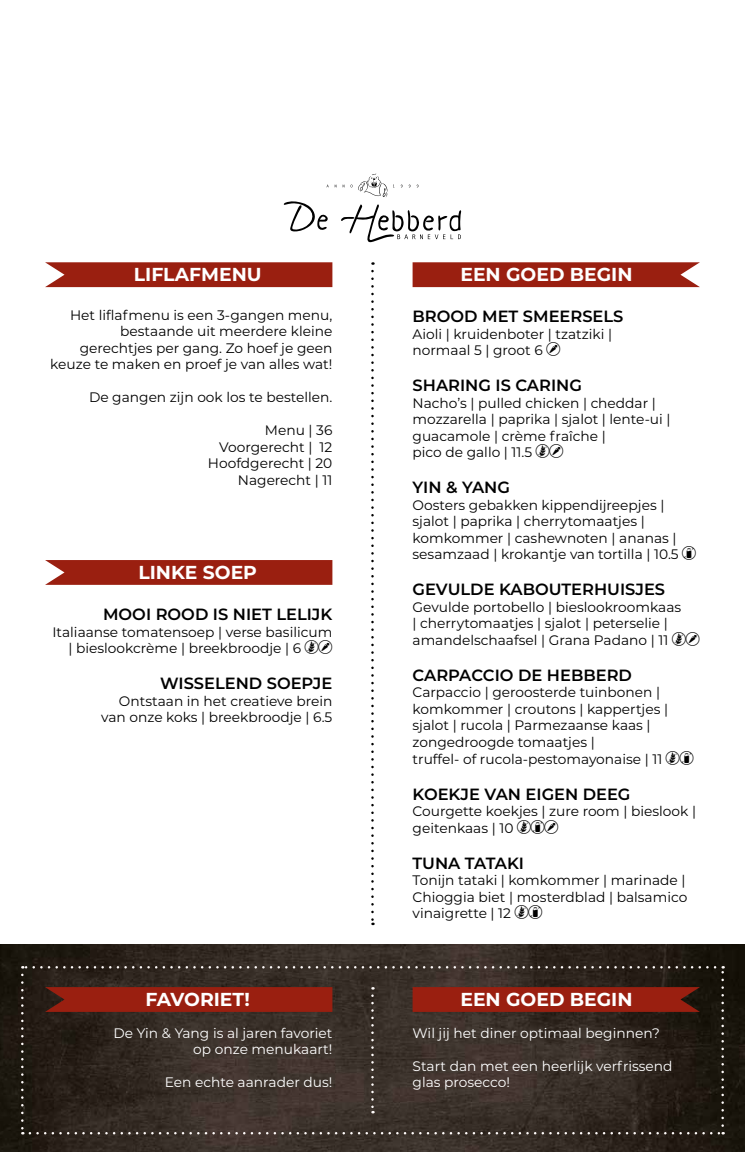
<style>
.page{position:relative;width:745px;height:1152px;background:#fff}
.page>*{position:absolute;margin:0;border:0;box-sizing:border-box;transform-origin:0 0}
.t1{font:700 18.75px "Montserrat";color:#fff}
.t2{font:600 16.25px "Montserrat";color:#000}
.t3{font:13.75px/16.5px "Montserrat";color:#000}
.t4{font:13.75px/16.5px "Montserrat";color:#fff;text-align:right}
</style>
<div class="page">
<img style="left:0;top:945px;width:744px;height:207px">
<svg style="left:21px;top:974px;width:3px;height:160px"></svg>
<svg style="left:30px;top:1132px;width:693px;height:2px"></svg>
<svg style="left:721px;top:966px;width:2px;height:159px"></svg>
<svg style="left:22px;top:966px;width:692px;height:2px"></svg>
<svg style="left:371px;top:995px;width:2px;height:118px"></svg>
<svg style="left:371px;top:271px;width:2px;height:654px"></svg>
<svg style="left:358px;top:174px;width:29px;height:23px"></svg>
<svg style="left:283px;top:201px;width:45px;height:30px"></svg>
<svg style="left:341px;top:204px;width:120px;height:38px"></svg>
<svg style="left:412px;top:262px;width:287px;height:25px;background:#9e281a"></svg>
<svg style="left:45px;top:262px;width:287px;height:25px;background:#9e291a"></svg>
<svg style="left:412px;top:987px;width:287px;height:25px;background:#951e10"></svg>
<svg style="left:45px;top:987px;width:287px;height:25px;background:#951f10"></svg>
<svg style="left:45px;top:560px;width:287px;height:25px;background:#9e2819"></svg>
<h1 class="t1" style="left:134px;top:261px;width:129px">LIFLAFMENU</h1>
<h1 class="t1" style="left:460px;top:261px;width:173px">EEN GOED BEGIN</h1>
<p class="t3" style="left:50px;top:306px;width:283px;text-align:right">Het liflafmenu is een 3-gangen menu, bestaande uit meerdere kleine gerechtjes per gang. Zo hoef je geen keuze te maken en proef je van alles wat!</p>
<p class="t3" style="left:89px;top:389px;width:245px">De gangen zijn ook los te bestellen.</p>
<p class="t3" style="left:208px;top:422px;width:126px;text-align:right">Menu | 36<br>Voorgerecht | 12<br>Hoofdgerecht | 20<br>Nagerecht | 11</p>
<h1 class="t1" style="left:138px;top:559px;width:120px">LINKE SOEP</h1>
<p class="t2" style="left:103px;top:603px;width:231px">MOOI ROOD IS NIET LELIJK</p>
<p class="t3" style="left:68px;top:623px;width:265px;text-indent:-16px">Italiaanse tomatensoep | verse basilicum | bieslookcrème | breekbroodje | 6</p>
<p class="t2" style="left:160px;top:672px;width:174px">WISSELEND SOEPJE</p>
<p class="t3" style="left:101px;top:692px;width:232px;text-align:right">Ontstaan in het creatieve brein van onze koks | breekbroodje | 6.5</p>
<p class="t2" style="left:412px;top:305px;width:212px">BROOD MET SMEERSELS</p>
<p class="t3" style="left:412px;top:325px;width:201px">Aioli | kruidenboter | tzatziki | normaal 5 | groot 6</p>
<p class="t2" style="left:412px;top:374px;width:171px">SHARING IS CARING</p>
<p class="t3" style="left:412px;top:394px;width:259px">Nacho’s | pulled chicken | cheddar | mozzarella | paprika | sjalot | lente-ui | guacamole | crème fraîche |<br>pico de gallo | 11.5</p>
<p class="t2" style="left:412px;top:476px;width:99px">YIN &amp; YANG</p>
<p class="t3" style="left:412px;top:496px;width:267px">Oosters gebakken kippendijreepjes | sjalot | paprika | cherrytomaatjes | komkommer | cashewnoten | ananas | sesamzaad | krokantje van tortilla | 10.5</p>
<p class="t2" style="left:412px;top:578px;width:254px">GEVULDE KABOUTERHUISJES</p>
<p class="t3" style="left:412px;top:598px;width:270px">Gevulde portobello | bieslookroomkaas | cherrytomaatjes | sjalot | peterselie | amandelschaafsel | Grana Padano | 11</p>
<p class="t2" style="left:412px;top:663px;width:221px">CARPACCIO DE HEBBERD</p>
<p class="t3" style="left:412px;top:684px;width:257px">Carpaccio | geroosterde tuinbonen | komkommer | croutons | kappertjes | sjalot | rucola | Parmezaanse kaas | zongedroogde tomaatjes |<br>truffel- of rucola-pestomayonaise | 11</p>
<p class="t2" style="left:412px;top:782px;width:219px">KOEKJE VAN EIGEN DEEG</p>
<p class="t3" style="left:412px;top:802px;width:285px">Courgette koekjes | zure room | bieslook | geitenkaas | 10</p>
<p class="t2" style="left:412px;top:851px;width:113px">TUNA TATAKI</p>
<p class="t3" style="left:412px;top:871px;width:276px">Tonijn tataki | komkommer | marinade |<br>Chioggia biet | mosterdblad | balsamico vinaigrette | 12</p>
<h1 class="t1" style="left:145px;top:986px;width:106px">FAVORIET!</h1>
<h1 class="t1" style="left:460px;top:986px;width:173px">EEN GOED BEGIN</h1>
<p class="t4" style="left:113px;top:1024px;width:220px">De Yin &amp; Yang is al jaren favoriet op onze menukaart!</p>
<p class="t4" style="left:165px;top:1073px;width:169px">Een echte aanrader dus!</p>
<p class="t4" style="left:412px;top:1024px;width:248px">Wil jij het diner optimaal beginnen?</p>
<p class="t4" style="left:412px;top:1057px;width:261px;text-align:left">Start dan met een heerlijk verfrissend glas prosecco!</p>
</div>
